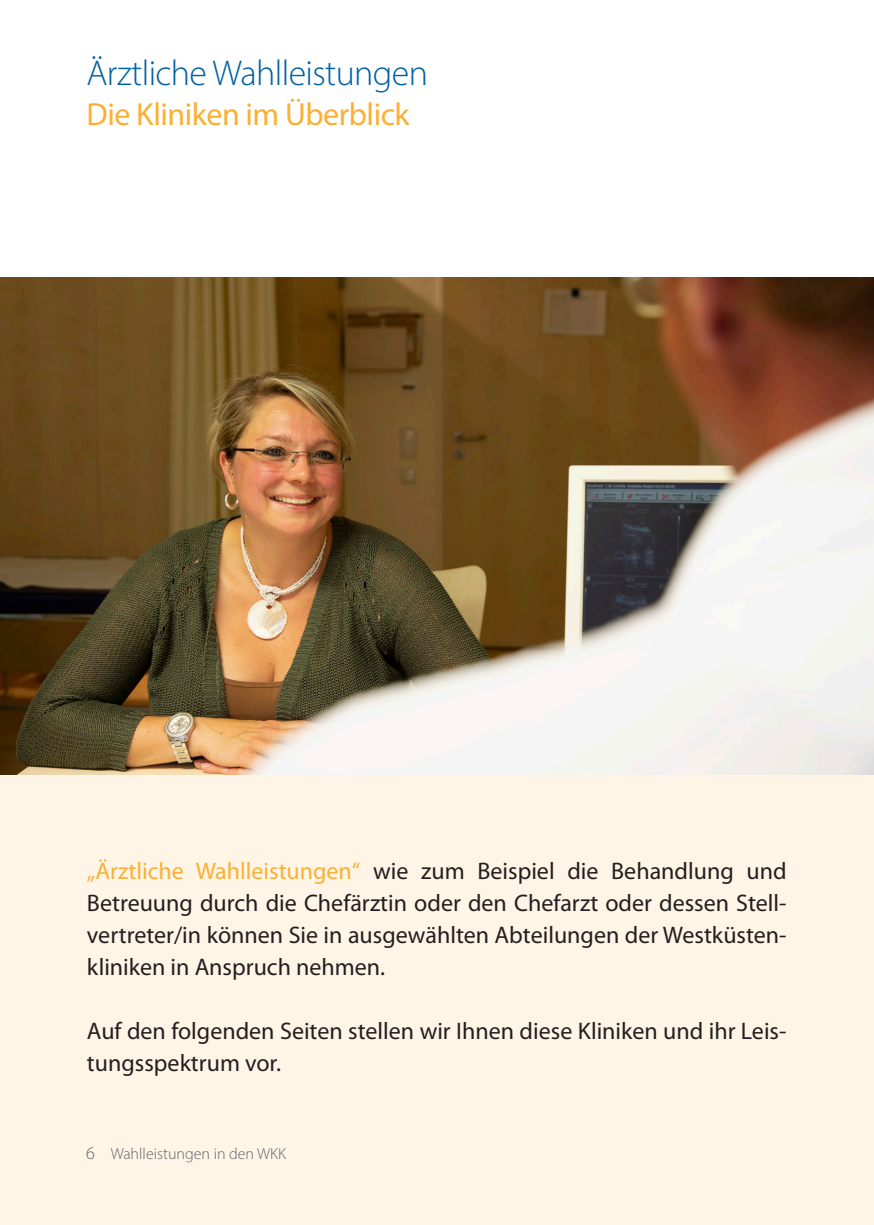
<style>
.page{position:relative;width:874px;height:1225px;background:#fff}
.page>*{position:absolute;margin:0;border:0;box-sizing:border-box;transform-origin:0 0}
.t1{font:36px "Myriad Variable Concept";letter-spacing:-.02em;color:#0062a1}
.t2{font:32px "Myriad Pro";letter-spacing:-.015em;color:#fbb033}
.t3{font:24px/32px "Myriad Pro";color:#231f20;text-align:justify}
.t4{font:16px "Myriad Variable Concept";color:#5f6369}
.s1{color:#fbb033}
.s2{font-size:18px}
</style>
<div class="page">
<div style="left:0;top:278px;width:873px;height:947px;background:#fef5e7"></div>
<img style="left:0;top:278px;width:873px;height:497px">
<h1 class="t1" style="left:86px;top:52px;width:343px">Ärztliche Wahlleistungen</h1>
<h2 class="t2" style="left:86px;top:94px;width:324px">Die Kliniken im Überblick</h2>
<p class="t3" style="left:87px;top:854px;width:700px"><span class="s1">„Ärztliche Wahlleistungen“</span> wie zum Beispiel die Behandlung und Betreuung durch die Chefärztin oder den Chefarzt oder dessen Stell&shy;vertreter/in können Sie in ausgewählten Abteilungen der Westküsten&shy;kliniken in Anspruch nehmen.</p>
<p class="t3" style="left:87px;top:1014px;width:700px">Auf den folgenden Seiten stellen wir Ihnen diese Kliniken und ihr Leis&shy;tungsspektrum vor.</p>
<p class="t4" style="left:86px;top:1144px;width:201px"><span class="s2">6</span> Wahlleistungen in den WKK</p>
</div>
